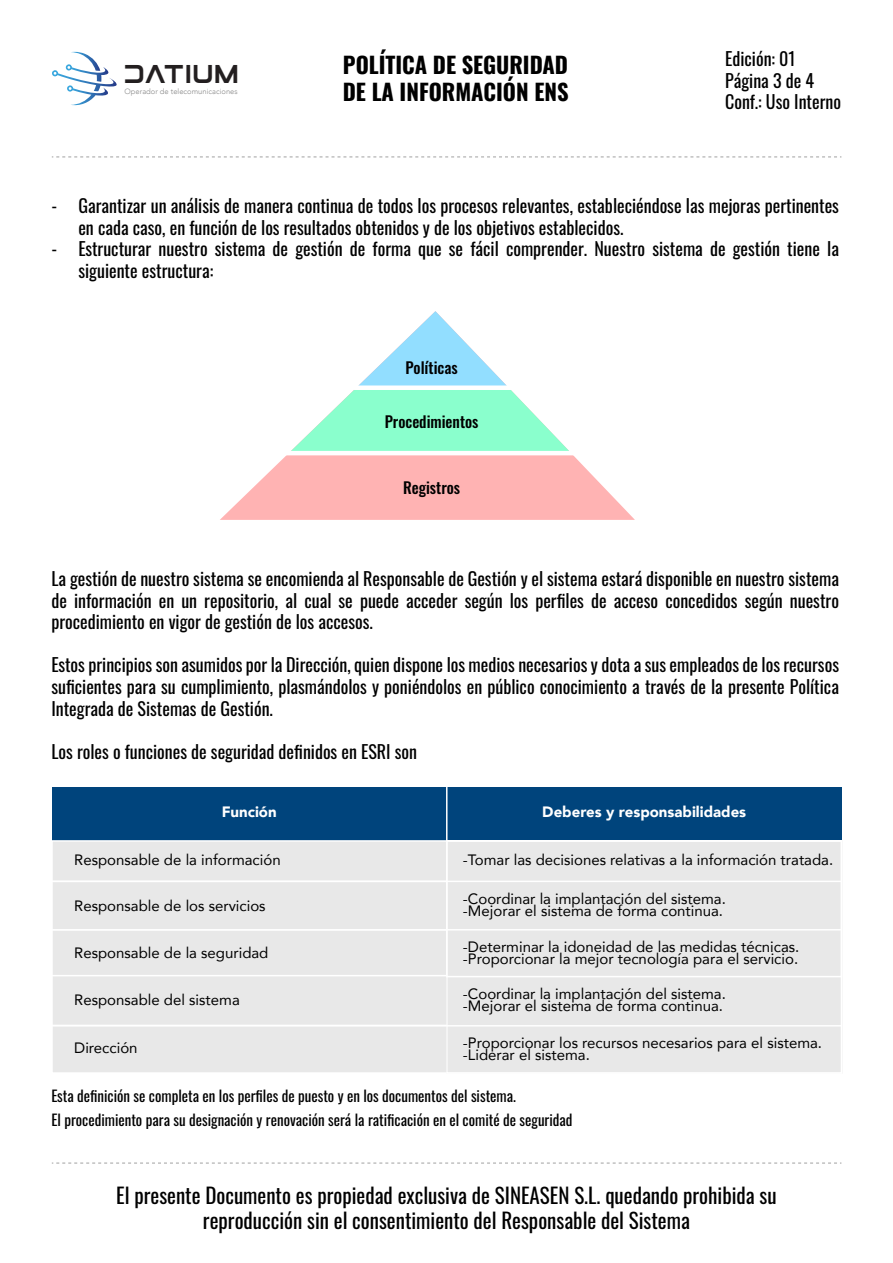
<style>
.page{position:relative;width:893px;height:1263px;background:#fff}
.page>*{position:absolute;margin:0;border:0;box-sizing:border-box;transform-origin:0 0}
.t1{font:24.6px "Elemental End";color:#231f20}
.t2{font:700 22.5px/27px "Oswald";color:#000}
.t3{font:21px/25.2px "Oswald";color:#000;text-align:center}
.t4{font:18px/21.6px "Oswald";color:#000}
.t5{font:500 15.6px "Oswald";color:#000}
.t6{font:15px/12px "Avenir";color:#000}
.t7{font:15px/24px "Oswald";color:#000}
.t8{font:900 15px "Avenir";color:#fff}
.t9{font:300 7.65px "Avenir";color:#888}
</style>
<div class="page">
<svg style="left:220px;top:455px;width:415px;height:65px;background:#ffbebe"></svg>
<svg style="left:52px;top:1163px;width:789px;height:1px"></svg>
<svg style="left:52px;top:52px;width:65px;height:54px"></svg>
<svg style="left:52px;top:157px;width:789px;height:1px"></svg>
<svg style="left:291px;top:311px;width:278px;height:140px"></svg>
<div style="left:267px;top:385px;width:317px;height:5px;background:#fff"></div>
<div style="left:52px;top:787px;width:790px;height:54px;background:#00447c"></div>
<div style="left:52px;top:841px;width:395px;height:232px;background:#e8e8e8"></div>
<div style="left:445px;top:841px;width:396px;height:232px;background:#e8e8e8"></div>
<div style="left:446px;top:840px;width:396px;height:137px;border:2px solid #fff"></div>
<div style="left:51px;top:840px;width:791px;height:234px;border:2px solid #fff"></div>
<hr style="left:52px;top:881px;width:790px;height:1px;background:#fff">
<hr style="left:52px;top:929px;width:790px;height:1px;background:#fff">
<hr style="left:52px;top:1025px;width:790px;height:1px;background:#fff">
<hr style="left:49px;top:881px;width:398px;height:1px;background:#fff">
<hr style="left:49px;top:929px;width:398px;height:1px;background:#fff">
<hr style="left:49px;top:975px;width:398px;height:1px;background:#fff">
<hr style="left:49px;top:1025px;width:398px;height:1px;background:#fff">
<hr style="left:446px;top:787px;width:1px;height:54px;background:#fff">
<h1 class="t1" style="left:124px;top:59px;width:117px">DATIUM</h1>
<p class="t9" style="left:125px;top:87px;width:115px">Operador de telecomunicaciones</p>
<p class="t2" style="left:343px;top:49px;width:227px">POLÍTICA DE SEGURIDAD<br>DE LA INFORMACIÓN ENS</p>
<p class="t4" style="left:725px;top:46px;width:117px">Edición: 01<br>Página 3 de 4<br>Conf.: Uso Interno</p>
<p class="t4" style="left:78px;top:193px;width:762px;text-indent:-27px">- Garantizar un análisis de manera continua de todos los procesos relevantes, estableciéndose las mejoras pertinentes en cada caso, en función de los resultados obtenidos y de los objetivos establecidos.</p>
<p class="t4" style="left:78px;top:236px;width:762px;text-indent:-27px">- Estructurar nuestro sistema de gestión de forma que se fácil comprender. Nuestro sistema de gestión tiene la siguiente estructura:</p>
<p class="t5" style="left:405px;top:354px;width:54px">Políticas</p>
<p class="t5" style="left:385px;top:408px;width:95px">Procedimientos</p>
<p class="t5" style="left:403px;top:474px;width:59px">Registros</p>
<p class="t4" style="left:51px;top:566px;width:789px;text-align:justify">La gestión de nuestro sistema se encomienda al Responsable de Gestión y el sistema estará disponible en nuestro sistema de información en un repositorio, al cual se puede acceder según los perfiles de acceso concedidos según nuestro procedimiento en vigor de gestión de los accesos.</p>
<p class="t4" style="left:51px;top:652px;width:789px;text-align:justify">Estos principios son asumidos por la Dirección, quien dispone los medios necesarios y dota a sus empleados de los recursos suficientes para su cumplimiento, plasmándolos y poniéndolos en público conocimiento a través de la presente Política Integrada de Sistemas de Gestión.</p>
<p class="t4" style="left:51px;top:739px;width:367px">Los roles o funciones de seguridad definidos en ESRI son</p>
<p class="t8" style="left:222px;top:799px;width:57px">Función</p>
<p class="t8" style="left:542px;top:799px;width:205px">Deberes y responsabilidades</p>
<p class="t6" style="left:74px;top:853px;width:208px">Responsable de la información</p>
<p class="t6" style="left:463px;top:853px;width:372px">-Tomar las decisiones relativas a la información tratada.</p>
<p class="t6" style="left:74px;top:900px;width:193px">Responsable de los servicios</p>
<p class="t6" style="left:463px;top:892px;width:264px">-Coordinar la implantación del sistema. -Mejorar el sistema de forma continua.</p>
<p class="t6" style="left:74px;top:947px;width:196px">Responsable de la seguridad</p>
<p class="t6" style="left:463px;top:941px;width:338px">-Determinar la idoneidad de las medidas técnicas. -Proporcionar la mejor tecnología para el servicio.</p>
<p class="t6" style="left:463px;top:987px;width:264px">-Coordinar la implantación del sistema. -Mejorar el sistema de forma continua.</p>
<p class="t6" style="left:463px;top:1037px;width:361px">-Proporcionar los recursos necesarios para el sistema. -Liderar el sistema.</p>
<p class="t6" style="left:74px;top:993px;width:167px">Responsable del sistema</p>
<p class="t6" style="left:74px;top:1041px;width:65px">Dirección</p>
<p class="t7" style="left:51px;top:1082px;width:523px">Esta definición se completa en los perfiles de puesto y en los documentos del sistema.<br>El procedimiento para su designación y renovación será la ratificación en el comité de seguridad</p>
<p class="t3" style="left:116px;top:1181px;width:662px">El presente Documento es propiedad exclusiva de SINEASEN S.L. quedando prohibida su reproducción sin el consentimiento del Responsable del Sistema</p>
</div>
